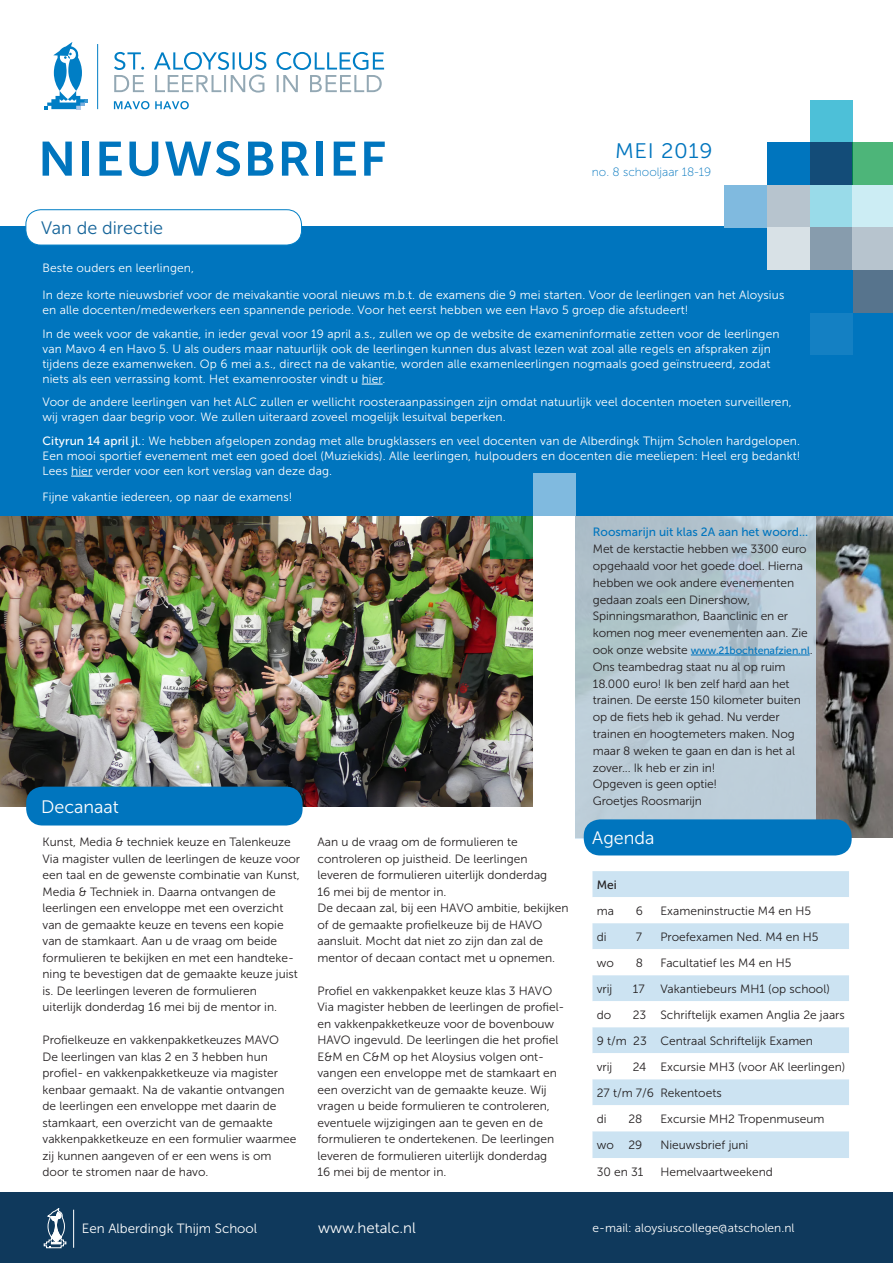
<style>
.page{position:relative;width:893px;height:1263px;background:#fff}
.page>*{position:absolute;margin:0;border:0;box-sizing:border-box;transform-origin:0 0}
.t1{font:48px "Museo Sans 700";letter-spacing:.03em;color:#0075be;scale:1.05 1}
.nieuwsbrief_kop{font:21px "Museo Sans 300";letter-spacing:.03em;color:#0075be;scale:1.05 1}
.kopje_worst{font:18px "Museo Sans 300";color:#fff}
.agenda{font:18px "Museo Sans 300";color:#156499}
.t2{font:15px "Museo Sans 300";color:#fff}
.t3{font:13.35px "Museo Sans 300";color:#fff}
._0-plat{font:12px/16.5px "Museo Sans 300";color:#231f20}
.intro_directie{font:12px/15px "Museo Sans 300";letter-spacing:.01em;color:#fff}
.agenda-2{font:12px "Museo Sans 300";color:#231f20}
.kopje{font:12px "Museo Sans 500";color:#0075be}
._0-plat-2{font:12px "Museo Sans 100";color:#0075be}
.agenda-3{font:12px "Museo Sans 500";color:#231f20}
._0-plat-3{font:10.5px "Museo Sans 500";letter-spacing:-.01em;color:#0075be}
.s1{font-family:"Museo Sans 500"}
.s2{font-family:"Museo Sans 300";font-size:12px;color:#231f20}
</style>
<div class="page">
<svg style="left:44px;top:42px;width:44px;height:67px"></svg>
<hr style="left:97px;top:44px;width:1px;height:65px;background:#007ec5">
<svg style="left:114px;top:52px;width:270px;height:41px"></svg>
<svg style="left:114px;top:101px;width:35px;height:8px"></svg>
<svg style="left:155px;top:101px;width:34px;height:8px"></svg>
<img style="left:0;top:516px;width:533px;height:291px">
<div style="left:26px;top:787px;width:277px;height:38px;background:#0075be;border-radius:16px"></div>
<img style="left:816px;top:516px;width:77px;height:322px">
<svg style="left:575px;top:516px;width:241px;height:322px;background:#b8c9d4"></svg>
<div style="left:584px;top:819px;width:268px;height:36px;background:#0075be;border-radius:16px"></div>
<div style="left:592px;top:871px;width:257px;height:26px;background:#cce3f2"></div>
<svg style="left:592px;top:923px;width:257px;height:235px;fill:#cce3f2"></svg>
<div style="left:0;top:227px;width:893px;height:289px;background:#0075be"></div>
<div style="left:26px;top:210px;width:276px;height:35px;background:#fff;border-radius:15px"></div>
<div style="left:26px;top:209px;width:276px;height:36px;border:1px solid #007ec5;border-radius:15px"></div>
<div style="left:810px;top:100px;width:42px;height:42px;background:#4dc0d8"></div>
<div style="left:810px;top:142px;width:42px;height:43px;background:#134c78"></div>
<div style="left:767px;top:142px;width:43px;height:43px;background:#0075be"></div>
<div style="left:810px;top:185px;width:42px;height:42px;background:#99dbe9"></div>
<div style="left:852px;top:185px;width:41px;height:42px;background:#ccedf4"></div>
<div style="left:810px;top:313px;width:42px;height:42px;background:#1480c3"></div>
<div style="left:852px;top:142px;width:41px;height:43px;background:#4db579"></div>
<div style="left:810px;top:227px;width:42px;height:43px;background:#879cad"></div>
<div style="left:852px;top:227px;width:41px;height:43px;background:#b7c4ce"></div>
<div style="left:767px;top:185px;width:43px;height:43px;background:#b7c4ce"></div>
<div style="left:767px;top:227px;width:43px;height:43px;background:#d8e1e6"></div>
<div style="left:725px;top:185px;width:42px;height:43px;background:#80badf"></div>
<div style="left:852px;top:270px;width:41px;height:43px;background:#57748d"></div>
<svg style="left:362px;top:384px;width:21px;height:1px"></svg>
<svg style="left:71px;top:476px;width:21px;height:1px"></svg>
<div style="left:0;top:1193px;width:893px;height:70px;background:#0f395c"></div>
<hr style="left:73px;top:1210px;width:1px;height:38px;background:#fff">
<svg style="left:44px;top:1208px;width:22px;height:40px"></svg>
<svg style="left:490px;top:516px;width:43px;height:43px;background:#2c8544"></svg>
<hr style="left:691px;top:655px;width:119px;height:1px;background:#0075be">
<div style="left:533px;top:473px;width:42px;height:43px;background:#80badf"></div>
<p class="t1" style="left:38px;top:132px;width:333px">NIEUWSBRIEF</p>
<p class="nieuwsbrief_kop" style="left:615px;top:140px;width:94px">MEI 2019</p>
<p class="_0-plat-2" style="left:592px;top:165px;width:121px">no. 8 schooljaar 18-19</p>
<p class="agenda" style="left:41px;top:218px;width:124px">Van de directie</p>
<p class="intro_directie" style="left:43px;top:260px;width:153px">Beste ouders en leerlingen,</p>
<p class="intro_directie" style="left:43px;top:288px;width:743px">In deze korte nieuwsbrief voor de meivakantie vooral nieuws m.b.t. de examens die 9 mei starten. Voor de leerlingen van het Aloysius en alle docenten/medewerkers een spannende periode. Voor het eerst hebben we een Havo 5 groep die afstudeert!</p>
<p class="intro_directie" style="left:43px;top:326px;width:738px">In de week voor de vakantie, in ieder geval voor 19 april a.s., zullen we op de website de exameninformatie zetten voor de leerlingen van Mavo 4 en Havo 5. U als ouders maar natuurlijk ook de leerlingen kunnen dus alvast lezen wat zoal alle regels en afspraken zijn tijdens deze examenweken. Op 6 mei a.s., direct na de vakantie, worden alle examenleerlingen nogmaals goed geïnstrueerd, zodat niets als een verrassing komt. Het examenrooster vindt u hier.</p>
<p class="intro_directie" style="left:43px;top:395px;width:751px">Voor de andere leerlingen van het ALC zullen er wellicht roosteraanpassingen zijn omdat natuurlijk veel docenten moeten surveilleren, wij vragen daar begrip voor. We zullen uiteraard zoveel mogelijk lesuitval beperken.</p>
<p class="intro_directie" style="left:43px;top:433px;width:760px;text-align:justify"><span class="s1">Cityrun 14 april jl.</span>: We hebben afgelopen zondag met alle brugklassers en veel docenten van de Alberdingk Thijm Scholen hardgelopen.<br>Een mooi sportief evenement met een goed doel (Muziekids). Alle leerlingen, hulpouders en docenten die meeliepen: Heel erg bedankt!<br>Lees hier verder voor een kort verslag van deze dag.</p>
<p class="intro_directie" style="left:43px;top:490px;width:252px">Fijne vakantie iedereen, op naar de examens!</p>
<p class="kopje_worst" style="left:41px;top:797px;width:79px">Decanaat</p>
<p class="_0-plat" style="left:43px;top:834px;width:250px">Kunst, Media &amp; techniek keuze en Talenkeuze</p>
<p class="_0-plat" style="left:43px;top:850px;width:259px">Via magister vullen de leerlingen de keuze voor een taal en de gewenste combinatie van Kunst, Media &amp; Techniek in. Daarna ontvangen de leerlingen een enveloppe met een overzicht van de gemaakte keuze en tevens een kopie van de stamkaart. Aan u de vraag om beide formulieren te bekijken en met een handteke&shy;ning te bevestigen dat de gemaakte keuze juist is. De leerlingen leveren de formulieren<br>uiterlijk donderdag 16 mei bij de mentor in.</p>
<p class="_0-plat" style="left:43px;top:1032px;width:238px">Profielkeuze en vakkenpakketkeuzes MAVO</p>
<p class="_0-plat" style="left:43px;top:1048px;width:255px">De leerlingen van klas 2 en 3 hebben hun profiel- en vakkenpakketkeuze via magister kenbaar gemaakt. Na de vakantie ontvangen de leerlingen een enveloppe met daarin de stamkaart, een overzicht van de gemaakte vakkenpakketkeuze en een formulier waarmee zij kunnen aangeven of er een wens is om door te stromen naar de havo.</p>
<p class="_0-plat" style="left:317px;top:834px;width:231px">Aan u de vraag om de formulieren te controleren op juistheid. De leerlingen leveren de formulieren uiterlijk donderdag 16 mei bij de mentor in.</p>
<p class="_0-plat" style="left:317px;top:900px;width:252px">De decaan zal, bij een HAVO ambitie, bekijken of de gemaakte profielkeuze bij de HAVO aansluit. Mocht dat niet zo zijn dan zal de mentor of decaan contact met u opnemen.</p>
<p class="_0-plat" style="left:317px;top:982px;width:236px">Profiel en vakkenpakket keuze klas 3 HAVO</p>
<p class="_0-plat" style="left:317px;top:999px;width:249px">Via magister hebben de leerlingen de profiel&shy;en vakkenpakketkeuze voor de bovenbouw HAVO ingevuld. De leerlingen die het profiel E&amp;M en C&amp;M op het Aloysius volgen ont&shy;vangen een enveloppe met de stamkaart en een overzicht van de gemaakte keuze. Wij vragen u beide formulieren te controleren, eventuele wijzigingen aan te geven en de formulieren te ondertekenen. De leerlingen leveren de formulieren uiterlijk donderdag<br>16 mei bij de mentor in.</p>
<p class="kopje" style="left:593px;top:526px;width:217px">Roosmarijn uit klas 2A aan het woord...</p>
<p class="_0-plat" style="left:593px;top:541px;width:216px">Met de kerstactie hebben we 3300 euro opgehaald voor het goede doel. Hierna hebben we ook andere evenementen gedaan zoals een Dinershow, Spinningsmarathon, Baanclinic en er komen nog meer evenementen aan. Zie</p>
<p class="_0-plat-3" style="left:593px;top:644px;width:221px"><span class="s2">ook onze website</span> www.21bochtenafzien.nl<span class="s2">.</span></p>
<p class="_0-plat" style="left:593px;top:658px;width:210px">Ons teambedrag staat nu al op ruim<br>18.000 euro! Ik ben zelf hard aan het trainen. De eerste 150 kilometer buiten op de fiets heb ik gehad. Nu verder trainen en hoogtemeters maken. Nog maar 8 weken te gaan en dan is het al zover... Ik heb er zin in!<br>Opgeven is geen optie!</p>
<p class="_0-plat" style="left:593px;top:793px;width:111px">Groetjes Roosmarijn</p>
<p class="kopje_worst" style="left:592px;top:828px;width:64px">Agenda</p>
<p class="agenda-3" style="left:597px;top:878px;width:22px">Mei</p>
<p class="agenda-2" style="left:597px;top:904px;width:19px">ma</p>
<p class="agenda-2" style="left:636px;top:904px;width:9px">6</p>
<p class="agenda-2" style="left:660px;top:904px;width:152px">Exameninstructie M4 en H5</p>
<p class="agenda-2" style="left:597px;top:930px;width:11px">di</p>
<p class="agenda-2" style="left:636px;top:930px;width:8px">7</p>
<p class="agenda-2" style="left:660px;top:930px;width:160px">Proefexamen Ned. M4 en H5</p>
<p class="agenda-2" style="left:597px;top:956px;width:19px">wo</p>
<p class="agenda-2" style="left:636px;top:956px;width:9px">8</p>
<p class="agenda-2" style="left:660px;top:956px;width:133px">Facultatief les M4 en H5</p>
<p class="agenda-2" style="left:597px;top:982px;width:17px">vrij</p>
<p class="agenda-2" style="left:633px;top:982px;width:13px">17</p>
<p class="agenda-2" style="left:660px;top:982px;width:171px">Vakantiebeurs MH1 (op school)</p>
<p class="agenda-2" style="left:597px;top:1008px;width:16px">do</p>
<p class="agenda-2" style="left:633px;top:1008px;width:15px">23</p>
<p class="agenda-2" style="left:660px;top:1008px;width:186px">Schriftelijk examen Anglia 2e jaars</p>
<p class="agenda-2" style="left:597px;top:1034px;width:52px">9 t/m 23</p>
<p class="agenda-2" style="left:660px;top:1034px;width:154px">Centraal Schriftelijk Examen</p>
<p class="agenda-2" style="left:597px;top:1060px;width:17px">vrij</p>
<p class="agenda-2" style="left:633px;top:1060px;width:15px">24</p>
<p class="agenda-2" style="left:660px;top:1060px;width:186px">Excursie MH3 (voor AK leerlingen)</p>
<p class="agenda-2" style="left:597px;top:1086px;width:59px">27 t/m 7/6</p>
<p class="agenda-2" style="left:660px;top:1086px;width:63px">Rekentoets</p>
<p class="agenda-2" style="left:597px;top:1112px;width:11px">di</p>
<p class="agenda-2" style="left:628px;top:1112px;width:16px">28</p>
<p class="agenda-2" style="left:660px;top:1112px;width:166px">Excursie MH2 Tropenmuseum</p>
<p class="agenda-2" style="left:597px;top:1138px;width:19px">wo</p>
<p class="agenda-2" style="left:628px;top:1138px;width:15px">29</p>
<p class="agenda-2" style="left:660px;top:1138px;width:90px">Nieuwsbrief juni</p>
<p class="agenda-2" style="left:597px;top:1165px;width:48px">30 en 31</p>
<p class="agenda-2" style="left:660px;top:1165px;width:114px">Hemelvaartweekend</p>
<p class="t3" style="left:82px;top:1221px;width:177px">Een Alberdingk Thijm School</p>
<p class="t2" style="left:318px;top:1220px;width:99px">www.hetalc.nl</p>
<p class="intro_directie" style="left:593px;top:1220px;width:203px">e-mail: aloysiuscollege@atscholen.nl</p>
</div>
